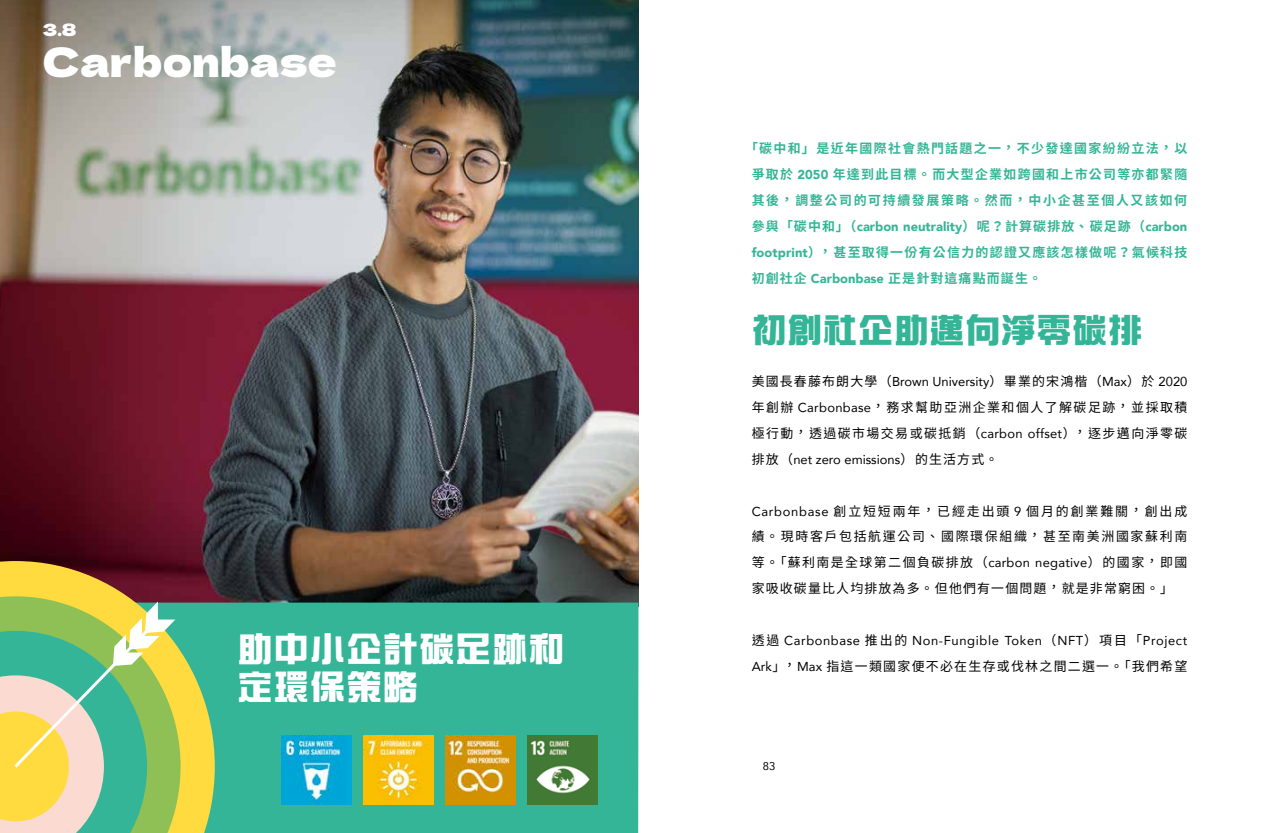
<style>
.page{position:relative;width:1276px;height:833px;background:#fff}
.page>*{position:absolute;margin:0;border:0;box-sizing:border-box;transform-origin:0 0}
.t1{font:40px "Dela Gothic One";color:#fff}
.t2{font:700 35px "CJ Ngai HK";letter-spacing:.04em;color:#fff}
.t3{font:700 34.5px "CJ Ngai HK";letter-spacing:.035em;color:#35b597}
.t4{font:16.88px "Dela Gothic One";color:#fff}
.t5{font:13px/25.9px "Noto Sans Hant";letter-spacing:.11em;color:#000}
.t6{font:700 13px/25.9px "Noto Sans Hant";letter-spacing:.1em;color:#35b597;text-align:center}
.t7{font:13px "Avenir";color:#000}
.t8{font:13px "Avenir";letter-spacing:.05em;color:#000}
.t9{font:900 13px "Avenir";color:#35b597}
.t10{font:11.25px "Avenir";color:#000}
.s1{font-family:"Avenir";font-weight:900}
.s2{font-family:"Noto Sans Hant";font-weight:700}
.s3{font-family:"Noto Sans Hant"}
.s4{font-family:"Avenir"}
</style>
<div class="page">
<img style="left:0;top:0;width:638px;height:602px">
<div style="left:215px;top:602px;width:423px;height:231px;background:#35b597"></div>
<img style="left:528px;top:735px;width:70px;height:70px">
<img style="left:446px;top:735px;width:69px;height:70px">
<svg style="left:0;top:561px;width:215px;height:272px;background:#a49748"></svg>
<svg style="left:0;top:596px;width:181px;height:237px;background:#bcb94c"></svg>
<svg style="left:0;top:601px;width:175px;height:232px;background:#a7ca82"></svg>
<img style="left:363px;top:735px;width:70px;height:70px">
<img style="left:281px;top:735px;width:70px;height:70px">
<p class="t4" style="left:43px;top:16px;width:36px">3.8</p>
<h1 class="t1" style="left:43px;top:31px;width:296px">Carbonbase</h1>
<h2 class="t2" style="left:237px;top:626px;width:328px">助中小企計碳足跡和</h2>
<h2 class="t2" style="left:237px;top:663px;width:182px">定環保策略</h2>
<p class="t6" style="left:745px;top:136px;width:443px">「碳中和」是近年國際社會熱門話題之一，不少發達國家紛紛立法，以爭取於 <span class="s1">2050</span> 年達到此目標。而大型企業如跨國和上市公司等亦都緊隨其後，調整公司的可持續發展策略。然而，中小企甚至個人又該如何</p>
<p class="t9" style="left:751px;top:215px;width:437px"><span class="s2">參與「碳中和」（</span>carbon neutrality<span class="s2">）呢？計算碳排放、碳足跡（</span>carbon</p>
<p class="t6" style="left:751px;top:239px;width:437px;text-align:left"><span class="s1">footprint</span>），甚至取得一份有公信力的認證又應該怎樣做呢？氣候科技初創社企 <span class="s1">Carbonbase</span> 正是針對這痛點而誕生。</p>
<h3 class="t3" style="left:751px;top:307px;width:392px">初創社企助邁向淨零碳排</h3>
<p class="t7" style="left:751px;top:371px;width:437px"><span class="s3">美國長春藤布朗大學（</span>Brown University<span class="s3">）畢業的宋鴻楷（</span>Max<span class="s3">）於</span> 2020</p>
<p class="t5" style="left:751px;top:394px;width:437px">年創辦 <span class="s4">Carbonbase</span>，務求幫助亞洲企業和個人了解碳足跡，並採取積極行動，透過碳市場交易或碳抵銷（<span class="s4">carbon offset</span>），逐步邁向淨零碳</p>
<p class="t7" style="left:751px;top:449px;width:248px"><span class="s3">排放（</span>net zero emissions<span class="s3">）的生活方式。</span></p>
<p class="t5" style="left:751px;top:498px;width:437px;text-align:justify"><span class="s4">Carbonbase</span> 創立短短兩年，已經走出頭 <span class="s4">9</span> 個月的創業難關，創出成績。現時客戶包括航運公司、國際環保組織，甚至南美洲國家蘇利南等。「蘇利南是全球第二個負碳排放（<span class="s4">carbon negative</span>）的國家，即國家吸收碳量比人均排放為多。但他們有一個問題，就是非常窮困。」</p>
<p class="t8" style="left:751px;top:630px;width:437px"><span class="s3">透過</span> Carbonbase <span class="s3">推出的</span> Non-Fungible Token<span class="s3">（</span>NFT<span class="s3">）項目「</span>Project</p>
<p class="t5" style="left:751px;top:653px;width:437px"><span class="s4">Ark</span>」，<span class="s4">Max</span> 指這一類國家便不必在生存或伐林之間二選一。「我們希望</p>
<p class="t10" style="left:763px;top:757px;width:14px">83</p>
</div>
